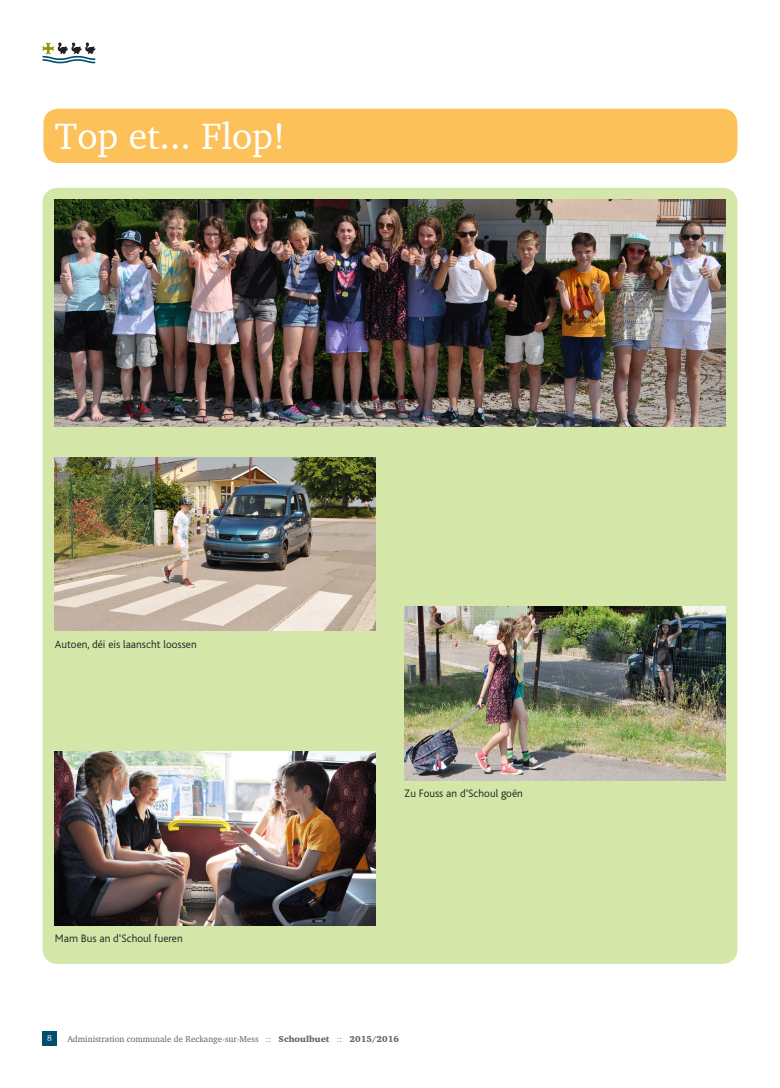
<style>
.page{position:relative;width:780px;height:1088px;background:#fff}
.page>*{position:absolute;margin:0;border:0;box-sizing:border-box;transform-origin:0 0}
.t1{font:37.5px "Charter IT Cby BT";color:#fff}
.t2{font:300 11.25px "Bliss";color:#231f20}
.t3{font:8.75px "Charter IT Cby BT";color:#636366}
.t4{font:8.75px "Charter IT Cby BT";color:#fff}
.s1{color:#968d00}
.s2{font-weight:900}
</style>
<div class="page">
<svg style="left:43px;top:43px;width:53px;height:20px"></svg>
<div style="left:43px;top:1031px;width:14px;height:14px;background:#004f6c"></div>
<div style="left:43px;top:109px;width:694px;height:54px;background:#fdc159;border-radius:15px"></div>
<div style="left:43px;top:188px;width:694px;height:776px;background:#d4e7a8;border-radius:15px"></div>
<img style="left:55px;top:200px;width:670px;height:226px">
<img style="left:55px;top:457px;width:321px;height:174px">
<img style="left:404px;top:606px;width:321px;height:174px">
<img style="left:55px;top:752px;width:321px;height:173px">
<h1 class="t1" style="left:55px;top:113px;width:232px">Top et... Flop!</h1>
<p class="t2" style="left:55px;top:638px;width:143px">Autoen, déi eis laanscht loossen</p>
<p class="t2" style="left:55px;top:932px;width:129px">Mam Bus an d‘Schoul fueren</p>
<p class="t2" style="left:404px;top:787px;width:120px">Zu Fouss an d‘Schoul goën</p>
<p class="t4" style="left:47px;top:1032px;width:6px">8</p>
<p class="t3" style="left:67px;top:1033px;width:333px">Administration communale de Reckange-sur-Mess <span class="s1">::</span> <span class="s2">Schoulbuet</span> <span class="s1">::</span> <span class="s2">2015/2016</span></p>
</div>
